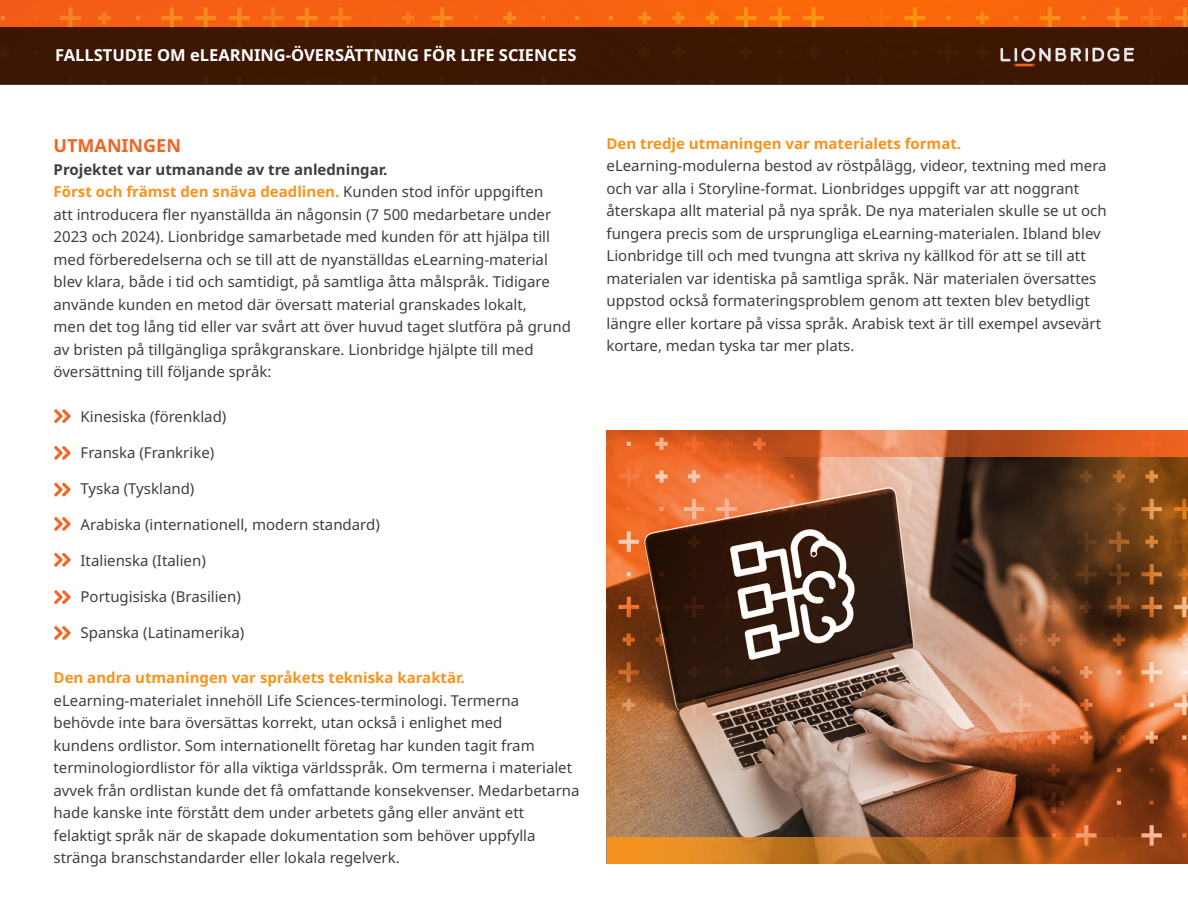
<style>
.page{position:relative;width:1188px;height:918px;background:#fff}
.page>*{position:absolute;margin:0;border:0;box-sizing:border-box;transform-origin:0 0}
.t1{font:700 18px "Noto Sans";color:#f36421}
.t2{font:700 16.5px "Noto Sans";color:#fff}
.t3{font:15px/22.5px "Noto Sans";color:#3e3e3f}
.t4{font:700 15px "Noto Sans";color:#3e3e3f}
.s1{font-weight:700;color:#f7931d}
</style>
<div class="page">
<img style="left:0;top:0;width:1188px;height:27px">
<div style="left:0;top:27px;width:1188px;height:58px;background:#3e1704"></div>
<img style="left:607px;top:457px;width:581px;height:380px">
<svg style="left:1000px;top:48px;width:134px;height:18px"></svg>
<svg style="left:54px;top:409px;width:17px;height:14px"></svg>
<svg style="left:54px;top:446px;width:17px;height:14px"></svg>
<svg style="left:54px;top:483px;width:17px;height:13px"></svg>
<svg style="left:54px;top:517px;width:17px;height:14px"></svg>
<svg style="left:54px;top:553px;width:17px;height:14px"></svg>
<svg style="left:54px;top:590px;width:17px;height:14px"></svg>
<svg style="left:54px;top:626px;width:17px;height:14px"></svg>
<svg style="left:607px;top:430px;width:581px;height:27px"></svg>
<svg style="left:607px;top:837px;width:581px;height:27px"></svg>
<p class="t2" style="left:55px;top:46px;width:523px">FALLSTUDIE OM eLEARNING-ÖVERSÄTTNING FÖR LIFE SCIENCES</p>
<p class="t1" style="left:54px;top:135px;width:129px">UTMANINGEN</p>
<p class="t4" style="left:54px;top:161px;width:335px">Projektet var utmanande av tre anledningar.</p>
<p class="t3" style="left:54px;top:181px;width:519px"><span class="s1">Först och främst den snäva deadlinen.</span> Kunden stod inför uppgiften<br>att introducera fler nyanställda än någonsin (7 500 medarbetare under 2023 och 2024). Lionbridge samarbetade med kunden för att hjälpa till med förberedelserna och se till att de nyanställdas eLearning-material blev klara, både i tid och samtidigt, på samtliga åtta målspråk. Tidigare använde kunden en metod där översatt material granskades lokalt,<br>men det tog lång tid eller var svårt att över huvud taget slutföra på grund av bristen på tillgängliga språkgranskare. Lionbridge hjälpte till med översättning till följande språk:</p>
<p class="t3" style="left:81px;top:406px;width:147px">Kinesiska (förenklad)</p>
<p class="t3" style="left:81px;top:442px;width:135px">Franska (Frankrike)</p>
<p class="t3" style="left:81px;top:478px;width:115px">Tyska (Tyskland)</p>
<p class="t3" style="left:81px;top:514px;width:301px">Arabiska (internationell, modern standard)</p>
<p class="t3" style="left:81px;top:550px;width:127px">Italienska (Italien)</p>
<p class="t3" style="left:81px;top:586px;width:162px">Portugisiska (Brasilien)</p>
<p class="t3" style="left:81px;top:622px;width:165px">Spanska (Latinamerika)</p>
<p class="t3" style="left:54px;top:667px;width:528px"><span class="s1">Den andra utmaningen var språkets tekniska karaktär. </span>eLearning-materialet innehöll Life Sciences-terminologi. Termerna behövde inte bara översättas korrekt, utan också i enlighet med<br>kundens ordlistor. Som internationellt företag har kunden tagit fram terminologiordlistor för alla viktiga världsspråk. Om termerna i materialet avvek från ordlistan kunde det få omfattande konsekvenser. Medarbetarna hade kanske inte förstått dem under arbetets gång eller använt ett felaktigt språk när de skapade dokumentation som behöver uppfylla stränga branschstandarder eller lokala regelverk.</p>
<p class="t3" style="left:607px;top:133px;width:502px"><span class="s1">Den tredje utmaningen var materialets format. </span>eLearning-modulerna bestod av röstpålägg, videor, textning med mera och var alla i Storyline-format. Lionbridges uppgift var att noggrant återskapa allt material på nya språk. De nya materialen skulle se ut och fungera precis som de ursprungliga eLearning-materialen. Ibland blev Lionbridge till och med tvungna att skriva ny källkod för att se till att materialen var identiska på samtliga språk. När materialen översattes uppstod också formateringsproblem genom att texten blev betydligt längre eller kortare på vissa språk. Arabisk text är till exempel avsevärt kortare, medan tyska tar mer plats.</p>
</div>
